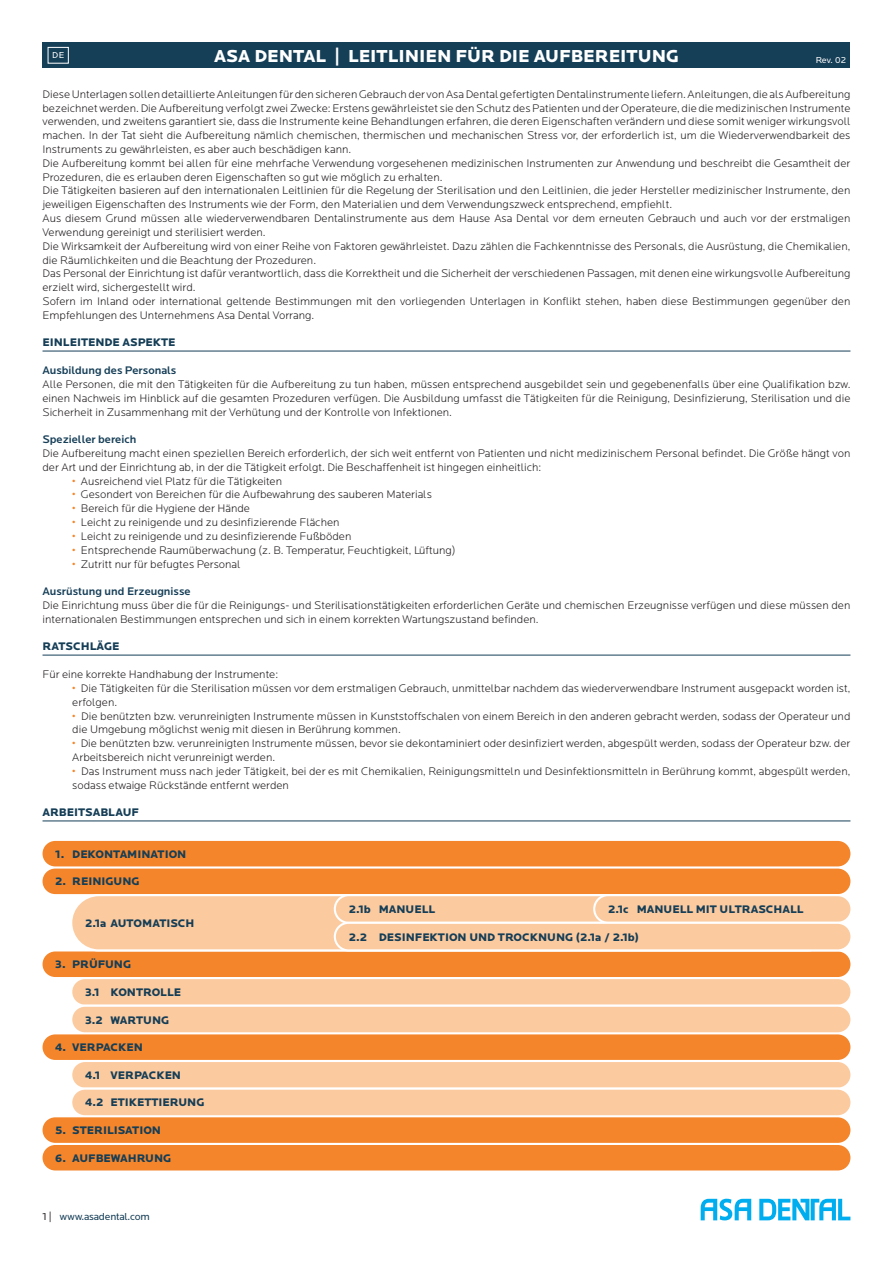
<style>
.page{position:relative;width:893px;height:1263px;background:#fff}
.page>*{position:absolute;margin:0;border:0;box-sizing:border-box;transform-origin:0 0}
.t1{font:900 18px "Locator";color:#fff}
.t2{font:300 11.4px/13.8px "Locator";color:#231f20}
.t3{font:900 11.4px "Locator";color:#153e57}
.t4{font:500 11.4px "Locator";color:#153e57}
.t5{font:10.5px "Locator";letter-spacing:-.02em;color:#153e57}
.t6{font:9px "Locator";letter-spacing:.01em;color:#fff}
.s1{font-weight:900;color:#f5852a}
.s2{color:#231f20}
</style>
<div class="page">
<svg style="left:701px;top:1199px;width:149px;height:21px"></svg>
<div style="left:43px;top:43px;width:807px;height:25px;background:#153e57"></div>
<div style="left:43px;top:841px;width:807px;height:25px;background:#f5852a;border-radius:13px"></div>
<div style="left:43px;top:868px;width:807px;height:26px;background:#f5852a;border-radius:13px"></div>
<div style="left:43px;top:951px;width:807px;height:26px;background:#f5852a;border-radius:13px"></div>
<div style="left:71px;top:978px;width:780px;height:28px;background:#fcca9f;border-radius:14px"></div>
<div style="left:70px;top:977px;width:782px;height:30px;border:2px solid #fff;border-radius:14px"></div>
<div style="left:71px;top:1006px;width:780px;height:27px;background:#fcca9f;border-radius:14px"></div>
<div style="left:70px;top:1005px;width:782px;height:29px;border:2px solid #fff;border-radius:14px"></div>
<div style="left:43px;top:1034px;width:807px;height:26px;background:#f5852a;border-radius:13px"></div>
<div style="left:71px;top:1061px;width:780px;height:27px;background:#fcca9f;border-radius:14px"></div>
<div style="left:70px;top:1060px;width:782px;height:30px;border:2px solid #fff;border-radius:14px"></div>
<div style="left:71px;top:1089px;width:780px;height:27px;background:#fcca9f;border-radius:14px"></div>
<div style="left:70px;top:1087px;width:782px;height:30px;border:2px solid #fff;border-radius:14px"></div>
<div style="left:43px;top:1117px;width:807px;height:26px;background:#f5852a;border-radius:13px"></div>
<div style="left:43px;top:1145px;width:807px;height:25px;background:#f5852a;border-radius:13px"></div>
<div style="left:71px;top:895px;width:763px;height:55px;background:#fcca9f;border-radius:28px"></div>
<div style="left:70px;top:894px;width:766px;height:57px;border:2px solid #fff;border-radius:28px"></div>
<div style="left:334px;top:894px;width:518px;height:30px;border:2px solid #fff;border-radius:14px"></div>
<div style="left:594px;top:895px;width:257px;height:28px;background:#fcca9f;border-radius:14px"></div>
<div style="left:593px;top:894px;width:259px;height:30px;border:2px solid #fff;border-radius:14px"></div>
<div style="left:335px;top:923px;width:516px;height:27px;background:#fcca9f;border-radius:14px"></div>
<div style="left:334px;top:922px;width:518px;height:29px;border:2px solid #fff;border-radius:14px"></div>
<hr style="left:43px;top:351px;width:807px;height:1px;background:#153e57">
<hr style="left:43px;top:655px;width:807px;height:1px;background:#153e57">
<hr style="left:43px;top:821px;width:807px;height:1px;background:#153e57">
<div style="left:48px;top:47px;width:21px;height:16px;border:1px solid #fff"></div>
<h1 class="t1" style="left:214px;top:46px;width:466px">ASA DENTAL | LEITLINIEN FÜR DIE AUFBEREITUNG</h1>
<p class="t2" style="left:43px;top:87px;width:809px">Diese Unterlagen sollen detaillierte Anleitungen für den sicheren Gebrauch der von Asa Dental gefertigten Dentalinstrumente liefern. Anleitungen, die als Aufbereitung bezeichnet werden. Die Aufbereitung verfolgt zwei Zwecke: Erstens gewährleistet sie den Schutz des Patienten und der Operateure, die die medizinischen Instrumente verwenden, und zweitens garantiert sie, dass die Instrumente keine Behandlungen erfahren, die deren Eigenschaften verändern und diese somit weniger wirkungsvoll machen. In der Tat sieht die Aufbereitung nämlich chemischen, thermischen und mechanischen Stress vor, der erforderlich ist, um die Wiederverwendbarkeit des Instruments zu gewährleisten, es aber auch beschädigen kann.<br>Die Aufbereitung kommt bei allen für eine mehrfache Verwendung vorgesehenen medizinischen Instrumenten zur Anwendung und beschreibt die Gesamtheit der Prozeduren, die es erlauben deren Eigenschaften so gut wie möglich zu erhalten.<br>Die Tätigkeiten basieren auf den internationalen Leitlinien für die Regelung der Sterilisation und den Leitlinien, die jeder Hersteller medizinischer Instrumente, den jeweiligen Eigenschaften des Instruments wie der Form, den Materialien und dem Verwendungszweck entsprechend, empfiehlt.<br>Aus diesem Grund müssen alle wiederverwendbaren Dentalinstrumente aus dem Hause Asa Dental vor dem erneuten Gebrauch und auch vor der erstmaligen Verwendung gereinigt und sterilisiert werden.<br>Die Wirksamkeit der Aufbereitung wird von einer Reihe von Faktoren gewährleistet. Dazu zählen die Fachkenntnisse des Personals, die Ausrüstung, die Chemikalien, die Räumlichkeiten und die Beachtung der Prozeduren.<br>Das Personal der Einrichtung ist dafür verantwortlich, dass die Korrektheit und die Sicherheit der verschiedenen Passagen, mit denen eine wirkungsvolle Aufbereitung erzielt wird, sichergestellt wird.<br>Sofern im Inland oder international geltende Bestimmungen mit den vorliegenden Unterlagen in Konflikt stehen, haben diese Bestimmungen gegenüber den Empfehlungen des Unternehmens Asa Dental Vorrang.</p>
<p class="t3" style="left:43px;top:336px;width:135px">EINLEITENDE ASPEKTE</p>
<p class="t4" style="left:43px;top:364px;width:135px">Ausbildung des Personals</p>
<p class="t2" style="left:43px;top:378px;width:809px;text-align:justify">Alle Personen, die mit den Tätigkeiten für die Aufbereitung zu tun haben, müssen entsprechend ausgebildet sein und gegebenenfalls über eine Qualifikation bzw. einen Nachweis im Hinblick auf die gesamten Prozeduren verfügen. Die Ausbildung umfasst die Tätigkeiten für die Reinigung, Desinfizierung, Sterilisation und die Sicherheit in Zusammenhang mit der Verhütung und der Kontrolle von Infektionen.</p>
<p class="t4" style="left:43px;top:433px;width:95px">Spezieller bereich</p>
<p class="t2" style="left:43px;top:447px;width:809px">Die Aufbereitung macht einen speziellen Bereich erforderlich, der sich weit entfernt von Patienten und nicht medizinischem Personal befindet. Die Größe hängt von der Art und der Einrichtung ab, in der die Tätigkeit erfolgt. Die Beschaffenheit ist hingegen einheitlich:</p>
<p class="t2" style="left:72px;top:474px;width:211px"><span class="s1">•</span> Ausreichend viel Platz für die Tätigkeiten</p>
<p class="t2" style="left:72px;top:488px;width:361px"><span class="s1">•</span> Gesondert von Bereichen für die Aufbewahrung des sauberen Materials</p>
<p class="t2" style="left:72px;top:502px;width:179px"><span class="s1">•</span> Bereich für die Hygiene der Hände</p>
<p class="t2" style="left:72px;top:516px;width:269px"><span class="s1">•</span> Leicht zu reinigende und zu desinfizierende Flächen</p>
<p class="t2" style="left:72px;top:530px;width:281px"><span class="s1">•</span> Leicht zu reinigende und zu desinfizierende Fußböden</p>
<p class="t2" style="left:72px;top:543px;width:385px"><span class="s1">•</span> Entsprechende Raumüberwachung (z. B. Temperatur, Feuchtigkeit, Lüftung)</p>
<p class="t2" style="left:72px;top:557px;width:170px"><span class="s1">•</span> Zutritt nur für befugtes Personal</p>
<p class="t4" style="left:43px;top:585px;width:150px">Ausrüstung und Erzeugnisse</p>
<p class="t2" style="left:43px;top:599px;width:809px">Die Einrichtung muss über die für die Reinigungs- und Sterilisationstätigkeiten erforderlichen Geräte und chemischen Erzeugnisse verfügen und diese müssen den internationalen Bestimmungen entsprechen und sich in einem korrekten Wartungszustand befinden.</p>
<p class="t3" style="left:43px;top:640px;width:78px">RATSCHLÄGE</p>
<p class="t2" style="left:43px;top:668px;width:237px">Für eine korrekte Handhabung der Instrumente:</p>
<p class="t2" style="left:72px;top:681px;width:780px"><span class="s1">•</span> Die Tätigkeiten für die Sterilisation müssen vor dem erstmaligen Gebrauch, unmittelbar nachdem das wiederverwendbare Instrument ausgepackt worden ist, erfolgen.</p>
<p class="t2" style="left:72px;top:709px;width:780px"><span class="s1">•</span> Die benützten bzw. verunreinigten Instrumente müssen in Kunststoffschalen von einem Bereich in den anderen gebracht werden, sodass der Operateur und die Umgebung möglichst wenig mit diesen in Berührung kommen.</p>
<p class="t2" style="left:72px;top:737px;width:780px"><span class="s1">•</span> Die benützten bzw. verunreinigten Instrumente müssen, bevor sie dekontaminiert oder desinfiziert werden, abgespült werden, sodass der Operateur bzw. der<br>Arbeitsbereich nicht verunreinigt werden.</p>
<p class="t2" style="left:72px;top:764px;width:780px"><span class="s1">•</span> Das Instrument muss nach jeder Tätigkeit, bei der es mit Chemikalien, Reinigungsmitteln und Desinfektionsmitteln in Berührung kommt, abgespült werden, sodass etwaige Rückstände entfernt werden</p>
<p class="t3" style="left:43px;top:806px;width:98px">ARBEITSABLAUF</p>
<p class="t3" style="left:55px;top:847px;width:133px">1. DEKONTAMINATION</p>
<p class="t3" style="left:55px;top:875px;width:86px">2. REINIGUNG</p>
<p class="t3" style="left:85px;top:916px;width:111px">2.1a AUTOMATISCH</p>
<p class="t6" style="left:52px;top:50px;width:13px">DE</p>
<p class="t6" style="left:816px;top:55px;width:32px">Rev. 02</p>
<p class="t3" style="left:349px;top:902px;width:88px">2.1b MANUELL</p>
<p class="t3" style="left:608px;top:902px;width:197px">2.1c MANUELL MIT ULTRASCHALL</p>
<p class="t3" style="left:349px;top:930px;width:292px">2.2 DESINFEKTION UND TROCKNUNG (2.1a / 2.1b)</p>
<p class="t3" style="left:55px;top:958px;width:77px">3. PRÜFUNG</p>
<p class="t3" style="left:85px;top:985px;width:97px">3.1 KONTROLLE</p>
<p class="t3" style="left:85px;top:1013px;width:86px">3.2 WARTUNG</p>
<p class="t3" style="left:55px;top:1040px;width:89px">4. VERPACKEN</p>
<p class="t3" style="left:85px;top:1068px;width:98px">4.1 VERPACKEN</p>
<p class="t3" style="left:85px;top:1096px;width:121px">4.2 ETIKETTIERUNG</p>
<p class="t3" style="left:55px;top:1123px;width:107px">5. STERILISATION</p>
<p class="t3" style="left:55px;top:1151px;width:117px">6. AUFBEWAHRUNG</p>
<p class="t5" style="left:43px;top:1211px;width:109px"><span class="s2">1 |</span> www.asadental.com</p>
</div>
